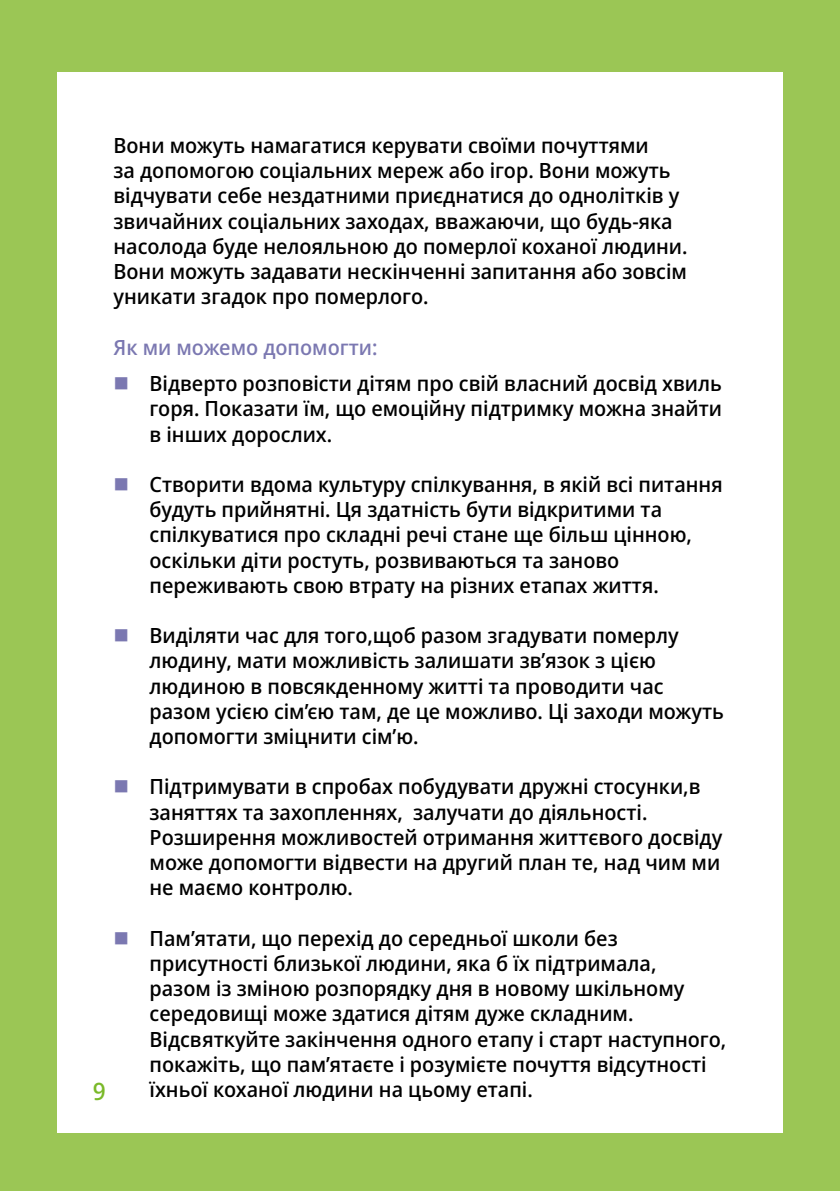
<style>
.page{position:relative;width:840px;height:1191px;background:#fff}
.page>*{position:absolute;margin:0;border:0;box-sizing:border-box;transform-origin:0 0}
.t1{font:500 24px "Noto Sans Display";color:#7ab929}
.t2{font:500 21px/25.2px "Noto Sans Display";color:#000}
.t3{font:500 21px "Noto Sans Display";color:#7b78b1}
.s1{color:#7b78b1}
</style>
<div class="page">
<div style="left:0;top:0;width:839px;height:1191px;background:#9bc655"></div>
<div style="left:57px;top:72px;width:725px;height:1060px;background:#fff"></div>
<p class="t1" style="left:93px;top:1074px;width:14px">9</p>
<p class="t2" style="left:113px;top:133px;width:575px">Вони можуть намагатися керувати своїми почуттями<br>за допомогою соціальних мереж або ігор. Вони можуть відчувати себе нездатними приєднатися до однолітків у звичайних соціальних заходах, вважаючи, що будь-яка насолода буде нелояльною до померлої коханої людини.<br>Вони можуть задавати нескінченні запитання або зовсім уникати згадок про померлого.</p>
<p class="t3" style="left:113px;top:332px;width:265px">Як ми можемо допомогти:</p>
<p class="t2" style="left:149px;top:371px;width:573px;text-align:justify;text-indent:-36px"><span class="s1">■</span> Відверто розповісти дітям про свій власний досвід хвиль горя. Показати їм, що емоційну підтримку можна знайти в інших дорослих.</p>
<p class="t2" style="left:149px;top:472px;width:574px;text-indent:-36px"><span class="s1">■</span> Створити вдома культуру спілкування, в якій всі питання будуть прийнятні. Ця здатність бути відкритими та спілкуватися про складні речі стане ще більш цінною, оскільки діти ростуть, розвиваються та заново переживають свою втрату на різних етапах життя.</p>
<p class="t2" style="left:149px;top:623px;width:575px;text-indent:-36px"><span class="s1">■</span> Виділяти час для того,щоб разом згадувати померлу людину, мати можливість залишати зв’язок з цією людиною в повсякденному житті та проводити час разом усією сім’єю там, де це можливо. Ці заходи можуть допомогти зміцнити сім’ю.</p>
<p class="t2" style="left:149px;top:774px;width:574px;text-indent:-36px"><span class="s1">■</span> Підтримувати в спробах побудувати дружні стосунки,в заняттях та захопленнях, залучати до діяльності.<br>Розширення можливостей отримання життєвого досвіду може допомогти відвести на другий план те, над чим ми не маємо контролю.</p>
<p class="t2" style="left:149px;top:926px;width:578px;text-indent:-36px"><span class="s1">■</span> Пам’ятати, що перехід до середньої школи без присутності близької людини, яка б їх підтримала,<br>разом із зміною розпорядку дня в новому шкільному середовищі може здатися дітям дуже складним.<br>Відсвяткуйте закінчення одного етапу і старт наступного, покажіть, що пам’ятаєте і розумієте почуття відсутності їхньої коханої людини на цьому етапі.</p>
</div>
